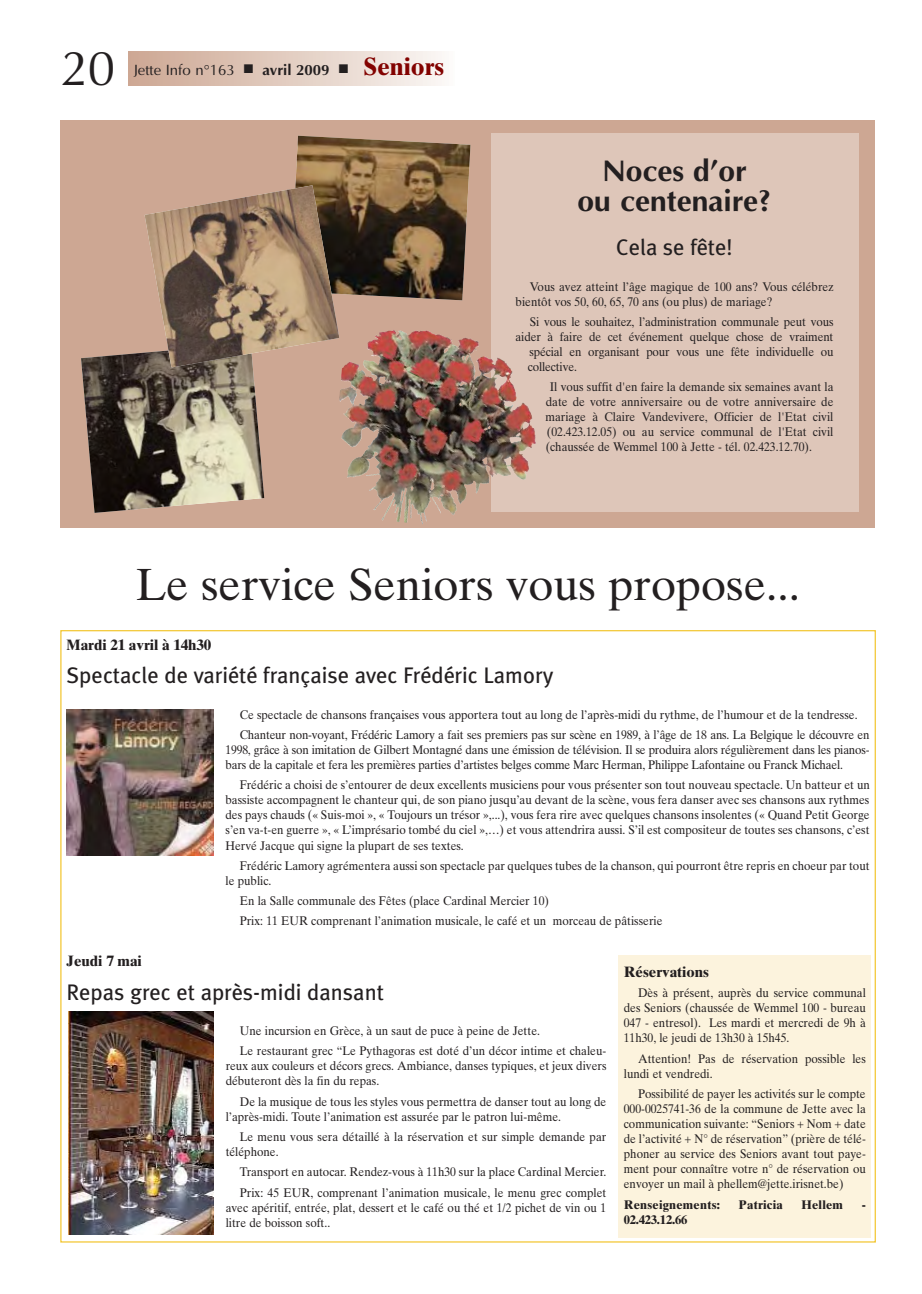
<style>
.page{position:relative;width:922px;height:1294px;background:#fff}
.page>*{position:absolute;margin:0;border:0;box-sizing:border-box;transform-origin:0 0}
.t1{font:49.25px "Optima";color:#231f20}
.t2{font:45px "Times Ten";color:#231f20}
.t3{font:700 30px/30px "Optima";color:#231f20;text-align:center}
.t4{font:22.5px "Meta Plus";color:#231f20}
.t5{font:700 15px "Times Ten";color:#231f20}
.t6{font:15px "Optima";color:#231f20}
.t7{font:12.5px/15px "Times Ten";color:#231f20;scale:.92 1}
.t8{font:700 12.5px "Times Ten";letter-spacing:.02em;color:#231f20}
.s1{font-weight:700}
.s2{font-family:"Times Ten";font-weight:700;font-size:25px;color:#820200}
</style>
<div class="page">
<div style="left:128px;top:51px;width:326px;height:34px;background:linear-gradient(to right,#cca591,#faf8f5)"></div>
<img style="left:67px;top:709px;width:146px;height:146px">
<div style="left:60px;top:120px;width:815px;height:408px;background:#cda793"></div>
<div style="left:490px;top:133px;width:368px;height:379px;background:#dec6b9"></div>
<img style="left:470px;top:329px;width:42px;height:52px">
<img style="left:81px;top:136px;width:389px;height:377px">
<img style="left:144px;top:185px;width:195px;height:182px">
<div style="left:618px;top:954px;width:252px;height:283px;background:#fcf3dd"></div>
<img style="left:68px;top:1011px;width:145px;height:223px">
<h1 class="t1" style="left:60px;top:48px;width:56px">20</h1>
<p class="t6" style="left:134px;top:63px;width:312px">Jette Info n°163 ■ <span class="s1">avril 2009</span> ■ <span class="s2">Seniors</span></p>
<h3 class="t3" style="left:577px;top:159px;width:195px">Noces d’or<br>ou centenaire?</h3>
<h3 class="t4" style="left:616px;top:239px;width:118px">Cela se fête!</h3>
<p class="t7" style="left:515px;top:280px;width:347px;text-indent:14px">Vous avez atteint l’âge magique de 100 ans? Vous célébrez bientôt vos 50, 60, 65, 70 ans (ou plus) de mariage?</p>
<p class="t7" style="left:529px;top:315px;width:331px">Si vous le souhaitez, l’administration communale peut vous</p>
<p class="t7" style="left:515px;top:330px;width:347px">aider à faire de cet événement quelque chose de vraiment</p>
<p class="t7" style="left:529px;top:345px;width:332px">spécial en organisant pour vous une fête individuelle ou</p>
<p class="t7" style="left:527px;top:360px;width:55px">collective.</p>
<p class="t7" style="left:545px;top:381px;width:314px;text-align:justify;text-indent:4px">Il vous suffit d'en faire la demande six semaines avant la date de votre anniversaire ou de votre anniversaire de mariage à Claire Vandevivere, Officier de l'Etat civil (02.423.12.05) ou au service communal de l'Etat civil (chaussée de Wemmel 100 à Jette - tél. 02.423.12.70).</p>
<h2 class="t2" style="left:136px;top:568px;width:665px">Le service Seniors vous propose...</h2>
<p class="t5" style="left:66px;top:639px;width:146px">Mardi 21 avril à 14h30</p>
<h3 class="t4" style="left:66px;top:667px;width:488px">Spectacle de variété française avec Frédéric Lamory</h3>
<p class="t7" style="left:240px;top:705px;width:686px;line-height:20.2px">Ce spectacle de chansons françaises vous apportera tout au long de l’après-midi du rythme, de l’humour et de la tendresse.<br>Chanteur non-voyant, Frédéric Lamory a fait ses premiers pas sur scène en 1989, à l’âge de 18 ans. La Belgique le découvre en</p>
<p class="t7" style="left:225px;top:743px;width:701px">1998, grâce à son imitation de Gilbert Montagné dans une émission de télévision. Il se produira alors régulièrement dans les pianos&shy;bars de la capitale et fera les premières parties d’artistes belges comme Marc Herman, Philippe Lafontaine ou Franck Michael.</p>
<p class="t7" style="left:225px;top:779px;width:701px;text-align:justify;text-indent:14px">Frédéric a choisi de s’entourer de deux excellents musiciens pour vous présenter son tout nouveau spectacle. Un batteur et un bassiste accompagnent le chanteur qui, de son piano jusqu’au devant de la scène, vous fera danser avec ses chansons aux rythmes des pays chauds (« Suis-moi », « Toujours un trésor »,...), vous fera rire avec quelques chansons insolentes (« Quand Petit George s’en va-t-en guerre », « L’imprésario tombé du ciel »,…) et vous attendrira aussi. S’il est compositeur de toutes ses chansons, c’est Hervé Jacque qui signe la plupart de ses textes.</p>
<p class="t7" style="left:225px;top:859px;width:701px;text-indent:14px">Frédéric Lamory agrémentera aussi son spectacle par quelques tubes de la chanson, qui pourront être repris en choeur par tout le public.</p>
<p class="t7" style="left:240px;top:892px;width:461px;line-height:20.2px">En la Salle communale des Fêtes (place Cardinal Mercier 10)<br>Prix: 11 EUR comprenant l’animation musicale, le café et un morceau de pâtisserie</p>
<p class="t5" style="left:66px;top:955px;width:77px">Jeudi 7 mai</p>
<h3 class="t4" style="left:66px;top:983px;width:319px">Repas grec et après-midi dansant</h3>
<p class="t7" style="left:240px;top:1021px;width:400px;line-height:20.2px">Une incursion en Grèce, à un saut de puce à peine de Jette.<br>Le restaurant grec “Le Pythagoras est doté d’un décor intime et chaleu-</p>
<p class="t7" style="left:225px;top:1059px;width:415px">reux aux couleurs et décors grecs. Ambiance, danses typiques, et jeux divers débuteront dès la fin du repas.</p>
<p class="t7" style="left:225px;top:1095px;width:415px;text-indent:14px">De la musique de tous les styles vous permettra de danser tout au long de l’après-midi. Toute l’animation est assurée par le patron lui-même.</p>
<p class="t7" style="left:225px;top:1130px;width:415px;text-indent:14px">Le menu vous sera détaillé à la réservation et sur simple demande par téléphone.</p>
<p class="t7" style="left:240px;top:1163px;width:400px;line-height:20.2px">Transport en autocar. Rendez-vous à 11h30 sur la place Cardinal Mercier.<br>Prix: 45 EUR, comprenant l’animation musicale, le menu grec complet</p>
<p class="t7" style="left:225px;top:1201px;width:415px">avec apéritif, entrée, plat, dessert et le café ou thé et 1/2 pichet de vin ou 1 litre de boisson soft..</p>
<p class="t5" style="left:623px;top:966px;width:87px">Réservations</p>
<p class="t7" style="left:623px;top:986px;width:264px;text-align:justify;text-indent:14px">Dès à présent, auprès du service communal des Seniors (chaussée de Wemmel 100 - bureau 047 - entresol). Les mardi et mercredi de 9h à 11h30, le jeudi de 13h30 à 15h45.</p>
<p class="t7" style="left:623px;top:1052px;width:264px;text-indent:14px">Attention! Pas de réservation possible les lundi et vendredi.</p>
<p class="t7" style="left:623px;top:1087px;width:264px;text-align:justify;text-indent:14px">Possibilité de payer les activités sur le compte 000-0025741-36 de la commune de Jette avec la communication suivante: “Seniors + Nom + date de l’activité + N° de réservation” (prière de télé&shy;phoner au service des Seniors avant tout paye&shy;ment pour connaître votre n° de réservation ou envoyer un mail à phellem@jette.irisnet.be)</p>
<p class="t8" style="left:623px;top:1199px;width:98px">Renseignements:</p>
<p class="t8" style="left:738px;top:1199px;width:46px">Patricia</p>
<p class="t8" style="left:801px;top:1199px;width:43px">Hellem</p>
<p class="t8" style="left:861px;top:1199px;width:6px">-</p>
<p class="t8" style="left:623px;top:1214px;width:65px">02.423.12.66</p>
</div>
